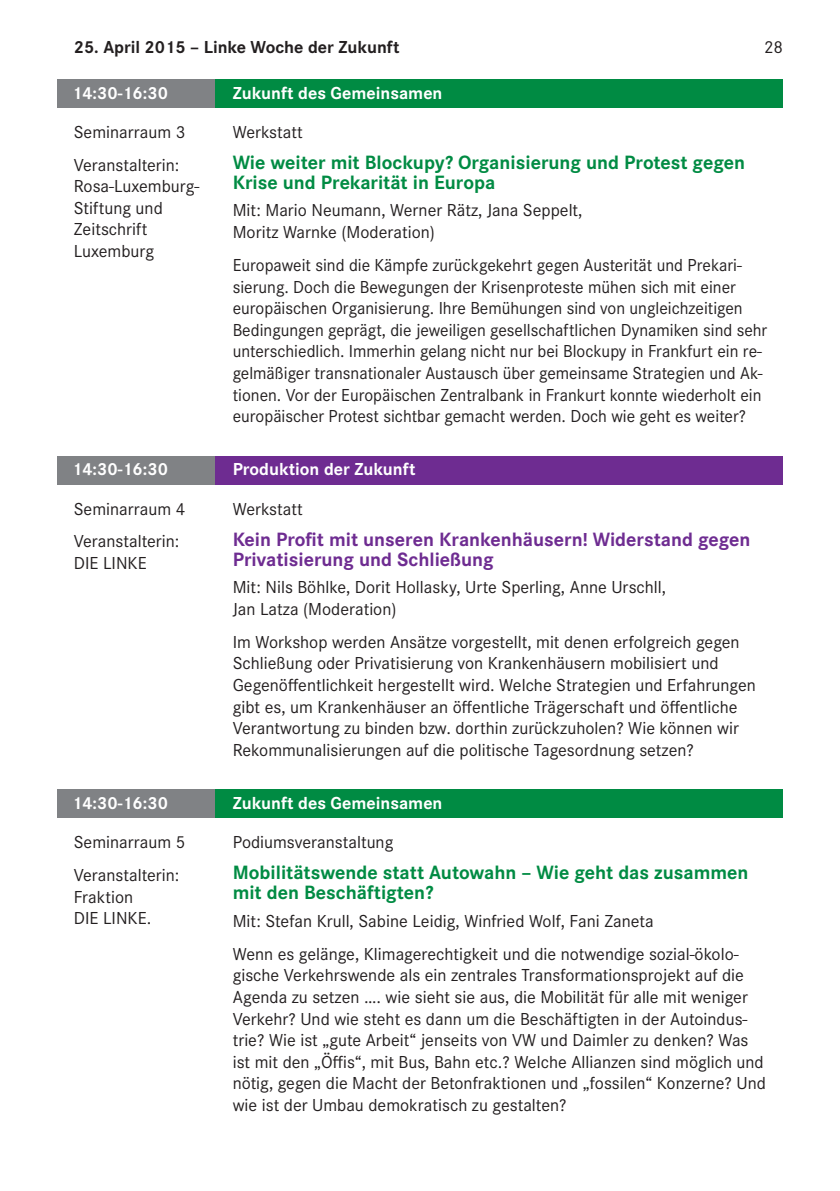
<style>
.page{position:relative;width:840px;height:1191px;background:#fff}
.page>*{position:absolute;margin:0;border:0;box-sizing:border-box;transform-origin:0 0}
.t1{font:700 20px/20px "Corporate S";color:#008b43}
.t2{font:700 20px/20px "Corporate S";color:#6e2c91}
.t3{font:18px/21.6px "Corporate S";color:#231f20}
.t4{font:700 18px "Corporate S";color:#fff}
.t5{font:700 18px "Corporate S";color:#231f20}
</style>
<div class="page">
<div style="left:57px;top:789px;width:158px;height:29px;background:#808285"></div>
<div style="left:215px;top:789px;width:567px;height:29px;background:#008b43"></div>
<div style="left:57px;top:79px;width:158px;height:29px;background:#808285"></div>
<div style="left:215px;top:79px;width:567px;height:29px;background:#008b43"></div>
<div style="left:57px;top:456px;width:158px;height:28px;background:#808285"></div>
<div style="left:215px;top:456px;width:567px;height:28px;background:#6e2c91"></div>
<p class="t5" style="left:74px;top:37px;width:327px">25. April 2015 – Linke Woche der Zukunft</p>
<p class="t4" style="left:72px;top:82px;width:97px">14:30-16:30</p>
<p class="t3" style="left:74px;top:115px;width:113px;line-height:33px">Seminarraum 3<br>Veranstalterin:</p>
<p class="t3" style="left:74px;top:176px;width:127px">Rosa-Luxemburg-<br>Stiftung und<br>Zeitschrift<br>Luxemburg</p>
<p class="t3" style="left:763px;top:37px;width:21px">28</p>
<p class="t4" style="left:232px;top:82px;width:211px">Zukunft des Gemeinsamen</p>
<p class="t3" style="left:232px;top:121px;width:72px">Werkstatt</p>
<p class="t1" style="left:232px;top:153px;width:513px">Wie weiter mit Blockupy? Organisierung und Protest gegen<br>Krise und Prekarität in Europa</p>
<p class="t3" style="left:232px;top:200px;width:351px">Mit: Mario Neumann, Werner Rätz, Jana Seppelt,<br>Moritz Warnke (Moderation)</p>
<p class="t3" style="left:232px;top:254px;width:536px">Europaweit sind die Kämpfe zurückgekehrt gegen Austerität und Prekari&shy;sierung. Doch die Bewegungen der Krisenproteste mühen sich mit einer europäischen Organisierung. Ihre Bemühungen sind von ungleichzeitigen Bedingungen geprägt, die jeweiligen gesellschaftlichen Dynamiken sind sehr unterschiedlich. Immerhin gelang nicht nur bei Blockupy in Frankfurt ein re&shy;gelmäßiger transnationaler Austausch über gemeinsame Strategien und Ak&shy;tionen. Vor der Europäischen Zentralbank in Frankurt konnte wiederholt ein europäischer Protest sichtbar gemacht werden. Doch wie geht es weiter?</p>
<p class="t4" style="left:72px;top:459px;width:97px">14:30-16:30</p>
<p class="t3" style="left:74px;top:492px;width:113px;line-height:33px">Seminarraum 4<br>Veranstalterin:</p>
<p class="t3" style="left:74px;top:552px;width:74px">DIE LINKE</p>
<p class="t4" style="left:72px;top:792px;width:97px">14:30-16:30</p>
<p class="t3" style="left:74px;top:825px;width:113px;line-height:33px">Seminarraum 5<br>Veranstalterin:</p>
<p class="t3" style="left:74px;top:886px;width:79px">Fraktion<br>DIE LINKE.</p>
<p class="t4" style="left:232px;top:459px;width:184px">Produktion der Zukunft</p>
<p class="t3" style="left:232px;top:498px;width:72px">Werkstatt</p>
<p class="t2" style="left:232px;top:530px;width:519px">Kein Profit mit unseren Krankenhäusern! Widerstand gegen<br>Privatisierung und Schließung</p>
<p class="t3" style="left:232px;top:576px;width:435px">Mit: Nils Böhlke, Dorit Hollasky, Urte Sperling, Anne Urschll,<br>Jan Latza (Moderation)</p>
<p class="t3" style="left:232px;top:631px;width:524px">Im Workshop werden Ansätze vorgestellt, mit denen erfolgreich gegen Schließung oder Privatisierung von Krankenhäusern mobilisiert und Gegenöffentlichkeit hergestellt wird. Welche Strategien und Erfahrungen gibt es, um Krankenhäuser an öffentliche Trägerschaft und öffentliche Verantwortung zu binden bzw. dorthin zurückzuholen? Wie können wir Rekommunalisierungen auf die politische Tagesordnung setzen?</p>
<p class="t4" style="left:232px;top:792px;width:211px">Zukunft des Gemeinsamen</p>
<p class="t3" style="left:232px;top:831px;width:162px">Podiumsveranstaltung</p>
<p class="t1" style="left:232px;top:863px;width:517px">Mobilitätswende statt Autowahn – Wie geht das zusammen mit den Beschäftigten?</p>
<p class="t3" style="left:232px;top:904px;width:507px;line-height:33px">Mit: Stefan Krull, Sabine Leidig, Winfried Wolf, Fani Zaneta<br>Wenn es gelänge, Klimagerechtigkeit und die notwendige sozial-ökolo-</p>
<p class="t3" style="left:232px;top:964px;width:534px">gische Verkehrswende als ein zentrales Transformationsprojekt auf die Agenda zu setzen …. wie sieht sie aus, die Mobilität für alle mit weniger Verkehr? Und wie steht es dann um die Beschäftigten in der Autoindus&shy;trie? Wie ist „gute Arbeit“ jenseits von VW und Daimler zu denken? Was ist mit den „Öffis“, mit Bus, Bahn etc.? Welche Allianzen sind möglich und nötig, gegen die Macht der Betonfraktionen und „fossilen“ Konzerne? Und wie ist der Umbau demokratisch zu gestalten?</p>
</div>
